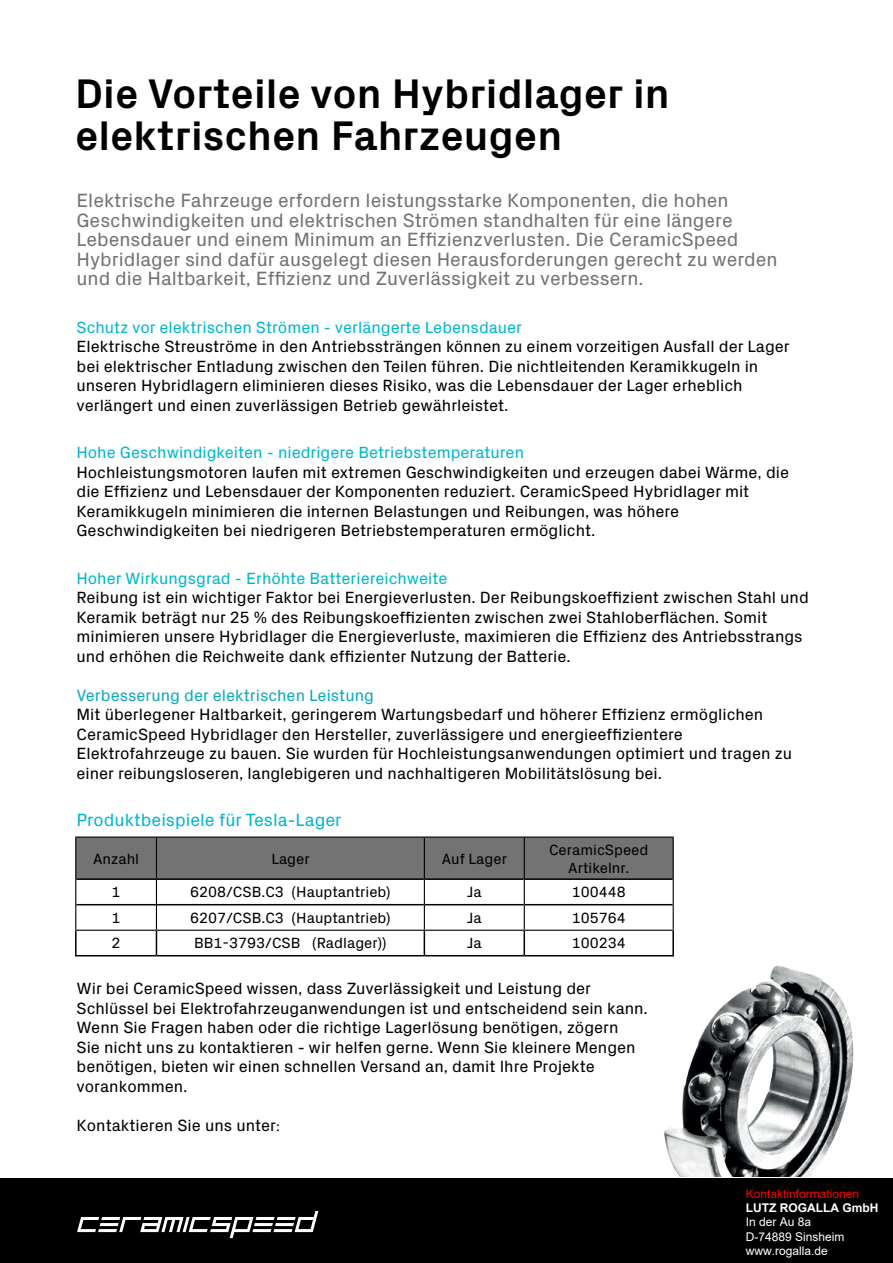
<style>
.page{position:relative;width:893px;height:1263px;background:#fff}
.page>*{position:absolute;margin:0;border:0;box-sizing:border-box;transform-origin:0 0}
.t1{font:700 42px/42px "Px Grotesk";color:#000}
.t2{font:19.5px/19.5px "Px Grotesk";color:#737373}
.t3{font:18px "Px Grotesk";color:#00b7ce}
.t4{font:16.5px/19.5px "Px Grotesk";color:#000}
.t5{font:16.5px "Px Grotesk";color:#00b7ce}
.t6{font:16.5px "Px Grotesk";color:#0ca9bc}
.t7{font:15px/18px "Px Grotesk";color:#000;text-align:center}
.t8{font:12px/14.4px "Arial";color:#fff}
.t9{font:12px "Arial";color:#f00}
.t10{font:700 12px "Arial";color:#fff}
.s1{font-family:"Minion Pro"}
</style>
<div class="page">
<div style="left:0;top:1178px;width:893px;height:85px;background:#000"></div>
<svg style="left:77px;top:1211px;width:241px;height:27px"></svg>
<hr style="left:75px;top:955px;width:81px;height:1px;background:#000">
<hr style="left:156px;top:955px;width:268px;height:1px;background:#000">
<hr style="left:424px;top:955px;width:100px;height:1px;background:#000">
<hr style="left:75px;top:836px;width:81px;height:2px;background:#000">
<hr style="left:156px;top:836px;width:268px;height:2px;background:#000">
<hr style="left:424px;top:836px;width:100px;height:2px;background:#000">
<hr style="left:524px;top:836px;width:150px;height:2px;background:#000">
<svg style="left:75px;top:837px;width:599px;height:118px"></svg>
<hr style="left:75px;top:930px;width:81px;height:1px;background:#000">
<hr style="left:156px;top:930px;width:268px;height:1px;background:#000">
<hr style="left:424px;top:930px;width:100px;height:1px;background:#000">
<hr style="left:524px;top:930px;width:150px;height:1px;background:#000">
<img style="left:457px;top:955px;width:397px;height:221px">
<h1 class="t1" style="left:75px;top:71px;width:596px">Die Vorteile von Hybridlager in elektrischen Fahrzeugen</h1>
<p class="t2" style="left:77px;top:189px;width:703px">Elektrische Fahrzeuge erfordern leistungsstarke Komponenten, die hohen Geschwindigkeiten und elektrischen Strömen standhalten für eine längere Lebensdauer und einem Minimum an Effizienzverlusten. Die CeramicSpeed Hybridlager sind dafür ausgelegt diesen Herausforderungen gerecht zu werden und die Haltbarkeit, Effizienz und Zuverlässigkeit zu verbessern.</p>
<p class="t5" style="left:77px;top:315px;width:447px">Schutz vor elektrischen Strömen - verlängerte Lebensdauer</p>
<p class="t4" style="left:77px;top:335px;width:715px">Elektrische Streuströme in den Antriebssträngen können zu einem vorzeitigen Ausfall der Lager bei elektrischer Entladung zwischen den Teilen führen. Die nichtleitenden Keramikkugeln in unseren Hybridlagern eliminieren dieses Risiko, was die Lebensdauer der Lager erheblich verlängert und einen zuverlässigen Betrieb gewährleistet.</p>
<p class="t5" style="left:77px;top:440px;width:449px">Hohe Geschwindigkeiten - niedrigere Betriebstemperaturen</p>
<p class="t4" style="left:77px;top:461px;width:714px">Hochleistungsmotoren laufen mit extremen Geschwindigkeiten und erzeugen dabei Wärme, die die Effizienz und Lebensdauer der Komponenten reduziert. CeramicSpeed Hybridlager mit Keramikkugeln minimieren die internen Belastungen und Reibungen, was höhere Geschwindigkeiten bei niedrigeren Betriebstemperaturen ermöglicht.</p>
<p class="t5" style="left:77px;top:566px;width:373px">Hoher Wirkungsgrad - Erhöhte Batteriereichweite</p>
<p class="t4" style="left:77px;top:587px;width:734px">Reibung ist ein wichtiger Faktor bei Energieverlusten. Der Reibungskoeffizient zwischen Stahl und Keramik beträgt nur 25 % des Reibungskoeffizienten zwischen zwei Stahloberflächen. Somit minimieren unsere Hybridlager die Energieverluste, maximieren die Effizienz des Antriebsstrangs und erhöhen die Reichweite dank effizienter Nutzung der Batterie.</p>
<p class="t6" style="left:77px;top:683px;width:299px">Verbesserung der elektrischen Leistung</p>
<p class="t4" style="left:77px;top:704px;width:717px">Mit überlegener Haltbarkeit, geringerem Wartungsbedarf und höherer Effizienz ermöglichen CeramicSpeed Hybridlager den Hersteller, zuverlässigere und energieeffizientere Elektrofahrzeuge zu bauen. Sie wurden für Hochleistungsanwendungen optimiert und tragen zu einer reibungsloseren, langlebigeren und nachhaltigeren Mobilitätslösung bei.</p>
<p class="t3" style="left:76px;top:806px;width:267px">Produktbeispiele für Tesla-Lager</p>
<p class="t7" style="left:93px;top:849px;width:48px">Anzahl</p>
<p class="t7" style="left:271px;top:849px;width:40px">Lager</p>
<p class="t7" style="left:442px;top:849px;width:67px">Auf Lager</p>
<p class="t7" style="left:549px;top:840px;width:101px">CeramicSpeed<br>Artikelnr.</p>
<p class="t7" style="left:112px;top:882px;width:10px">1</p>
<p class="t7" style="left:190px;top:882px;width:202px">6208/CSB.C3 (Hauptantrieb)</p>
<p class="t7" style="left:467px;top:882px;width:16px">Ja</p>
<p class="t7" style="left:572px;top:882px;width:55px">100448</p>
<p class="t7" style="left:112px;top:907px;width:10px">1</p>
<p class="t7" style="left:190px;top:907px;width:202px">6207/CSB.C3 (Hauptantrieb)</p>
<p class="t7" style="left:467px;top:907px;width:16px">Ja</p>
<p class="t7" style="left:572px;top:907px;width:55px">105764</p>
<p class="t7" style="left:112px;top:933px;width:10px">2</p>
<p class="t7" style="left:194px;top:933px;width:194px">BB1-3793/CSB (Radlager))</p>
<p class="t7" style="left:467px;top:933px;width:16px">Ja</p>
<p class="t7" style="left:572px;top:933px;width:55px">100234</p>
<p class="t4" style="left:77px;top:977px;width:573px">Wir bei CeramicSpeed wissen, dass Zuverlässigkeit und Leistung der Schlüssel bei Elektrofahrzeuganwendungen ist und entscheidend sein kann.<br>Wenn Sie Fragen haben oder die richtige Lagerlösung benötigen, zögern<br>Sie nicht uns zu kontaktieren - wir helfen gerne. Wenn Sie kleinere Mengen benötigen, bieten wir einen schnellen Versand an, damit Ihre Projekte vorankommen.</p>
<p class="t4" style="left:77px;top:1114px;width:205px">Kontaktieren Sie uns unter<span class="s1">:</span></p>
<p class="t9" style="left:746px;top:1185px;width:115px">Kontaktinformationen</p>
<p class="t10" style="left:746px;top:1199px;width:134px">LUTZ ROGALLA GmbH</p>
<p class="t8" style="left:746px;top:1215px;width:100px">In der Au 8a<br>D-74889 Sinsheim www.rogalla.de</p>
</div>
